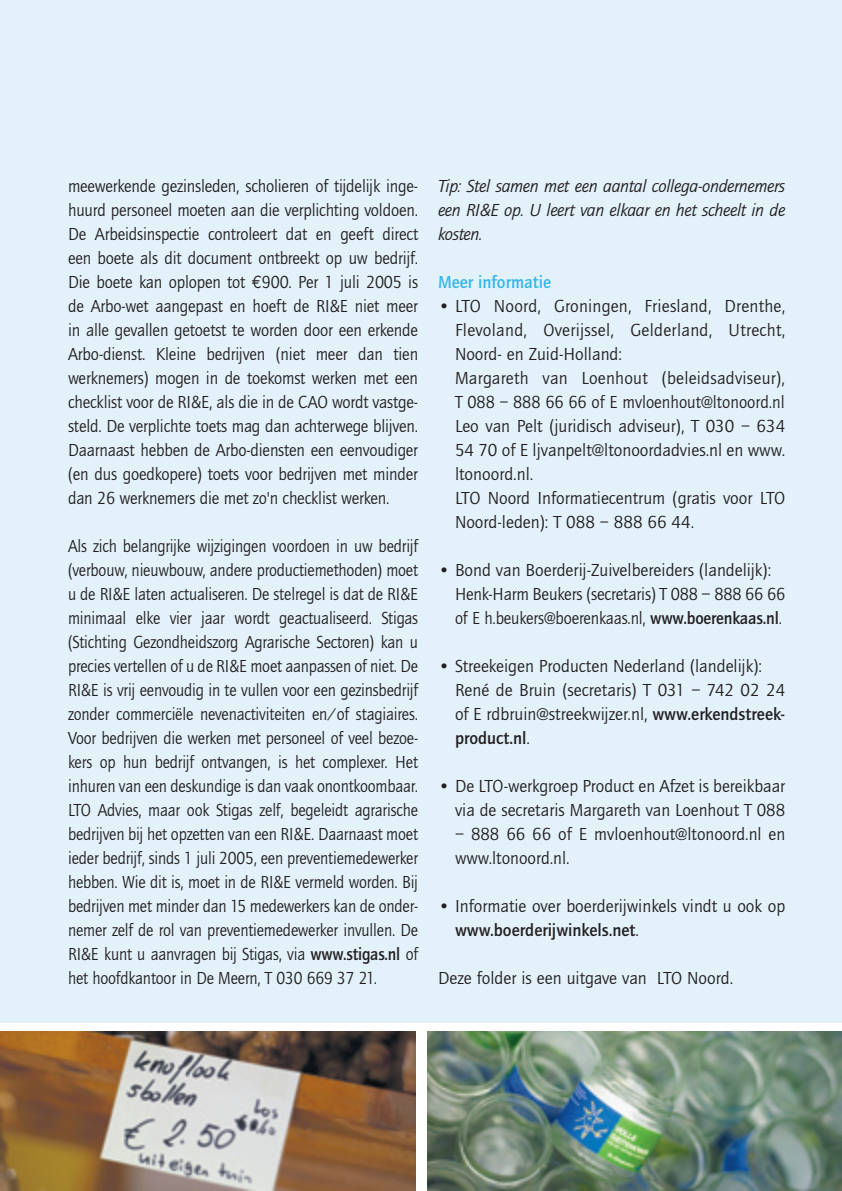
<style>
.page{position:relative;width:842px;height:1191px;background:#fff}
.page>*{position:absolute;margin:0;border:0;box-sizing:border-box;transform-origin:0 0}
.bodytekst{font:18px/24px "Quay Sans";color:#231f20;text-align:justify;scale:.92 1}
.bodytekst-2{font:18px/24px "Quay Sans";color:#231f20}
.bodytekst-3{font:18px/24px "Quay Sans";color:#231f20;text-align:justify;scale:.95 1}
.bodytekst-4{font:italic 18px/24px "Quay Sans";letter-spacing:-.02em;color:#231f20;text-align:justify}
.bodytekst-5{font:18px/24px "Quay Sans";color:#231f20;scale:.96 1}
.kop_-_alinea{font:500 18px "Quay Sans";color:#37b6e8}
.s1{font-family:"Euro Mono"}
.s2{font-weight:500}
</style>
<div class="page">
<div style="left:0;top:0;width:842px;height:1022px;background:#e2f1fa"></div>
<img style="left:0;top:1031px;width:415px;height:160px">
<img style="left:428px;top:1031px;width:414px;height:160px">
<p class="bodytekst-3" style="left:68px;top:174px;width:370px">meewerkende gezinsleden, scholieren of tijdelijk inge&shy;huurd personeel moeten aan die verplichting voldoen.<br>De Arbeidsinspectie controleert dat en geeft direct een boete als dit document ontbreekt op uw bedrijf.<br>Die boete kan oplopen tot <span class="s1">€</span>900. Per 1 juli 2005 is de Arbo-wet aangepast en hoeft de RI&amp;E niet meer in alle gevallen getoetst te worden door een erkende Arbo-dienst. Kleine bedrijven (niet meer dan tien werknemers) mogen in de toekomst werken met een checklist voor de RI&amp;E, als die in de CAO wordt vastge&shy;steld. De verplichte toets mag dan achterwege blijven.<br>Daarnaast hebben de Arbo-diensten een eenvoudiger (en dus goedkopere) toets voor bedrijven met minder dan 26 werknemers die met zo'n checklist werken.</p>
<p class="bodytekst" style="left:68px;top:534px;width:382px">Als zich belangrijke wijzigingen voordoen in uw bedrijf (verbouw, nieuwbouw, andere productiemethoden) moet u de RI&amp;E laten actualiseren. De stelregel is dat de RI&amp;E minimaal elke vier jaar wordt geactualiseerd. Stigas (Stichting Gezondheidszorg Agrarische Sectoren) kan u precies vertellen of u de RI&amp;E moet aanpassen of niet. De RI&amp;E is vrij eenvoudig in te vullen voor een gezinsbedrijf zonder commerciële nevenactiviteiten en/of stagiaires.<br>Voor bedrijven die werken met personeel of veel bezoe&shy;kers op hun bedrijf ontvangen, is het complexer. Het inhuren van een deskundige is dan vaak onontkoombaar.<br>LTO Advies, maar ook Stigas zelf, begeleidt agrarische bedrijven bij het opzetten van een RI&amp;E. Daarnaast moet ieder bedrijf, sinds 1 juli 2005, een preventiemedewerker hebben. Wie dit is, moet in de RI&amp;E vermeld worden. Bij bedrijven met minder dan 15 medewerkers kan de onder&shy;nemer zelf de rol van preventiemedewerker invullen. De RI&amp;E kunt u aanvragen bij Stigas, via <span class="s2">www.stigas.nl</span> of het hoofdkantoor in De Meern, T 030 669 37 21.</p>
<p class="bodytekst-4" style="left:438px;top:174px;width:349px">Tip: Stel samen met een aantal collega-ondernemers een RI&amp;E op. U leert van elkaar en het scheelt in de kosten.</p>
<p class="kop_-_alinea" style="left:438px;top:272px;width:115px">Meer informatie</p>
<p class="bodytekst-2" style="left:455px;top:294px;width:332px;text-align:justify;text-indent:-17px">• LTO Noord, Groningen, Friesland, Drenthe, Flevoland, Overijssel, Gelderland, Utrecht, Noord- en Zuid-Holland:</p>
<p class="bodytekst-2" style="left:455px;top:366px;width:332px">Margareth van Loenhout (beleidsadviseur),<br>T 088 – 888 66 66 of E mvloenhout@ltonoord.nl</p>
<p class="bodytekst-2" style="left:455px;top:414px;width:332px;text-align:justify">Leo van Pelt (juridisch adviseur), T 030 – 634<br>54 70 of E ljvanpelt@ltonoordadvies.nl en www. ltonoord.nl.</p>
<p class="bodytekst-2" style="left:455px;top:486px;width:332px">LTO Noord Informatiecentrum (gratis voor LTO<br>Noord-leden): T 088 – 888 66 44.</p>
<p class="bodytekst-2" style="left:438px;top:558px;width:335px">• Bond van Boerderij-Zuivelbereiders (landelijk):</p>
<p class="bodytekst-5" style="left:455px;top:582px;width:345px">Henk-Harm Beukers (secretaris) T 088 – 888 66 66 of E h.beukers@boerenkaas.nl, <span class="s2">www.boerenkaas.nl</span>.</p>
<p class="bodytekst-2" style="left:438px;top:654px;width:325px">• Streekeigen Producten Nederland (landelijk):</p>
<p class="bodytekst-2" style="left:455px;top:678px;width:332px;text-align:justify">René de Bruin (secretaris) T 031 – 742 02 24 of E rdbruin@streekwijzer.nl, <span class="s2">www.erkendstreek&shy;product.nl</span>.</p>
<p class="bodytekst-2" style="left:438px;top:774px;width:349px;text-align:right">• De LTO-werkgroep Product en Afzet is bereikbaar via de secretaris Margareth van Loenhout T 088</p>
<p class="bodytekst-2" style="left:455px;top:822px;width:332px">– 888 66 66 of E mvloenhout@ltonoord.nl en www.ltonoord.nl.</p>
<p class="bodytekst-2" style="left:455px;top:894px;width:332px;text-indent:-17px">• Informatie over boerderijwinkels vindt u ook op <span class="s2">www.boerderijwinkels.net</span>.</p>
<p class="bodytekst-2" style="left:438px;top:966px;width:297px">Deze folder is een uitgave van LTO Noord.</p>
</div>
